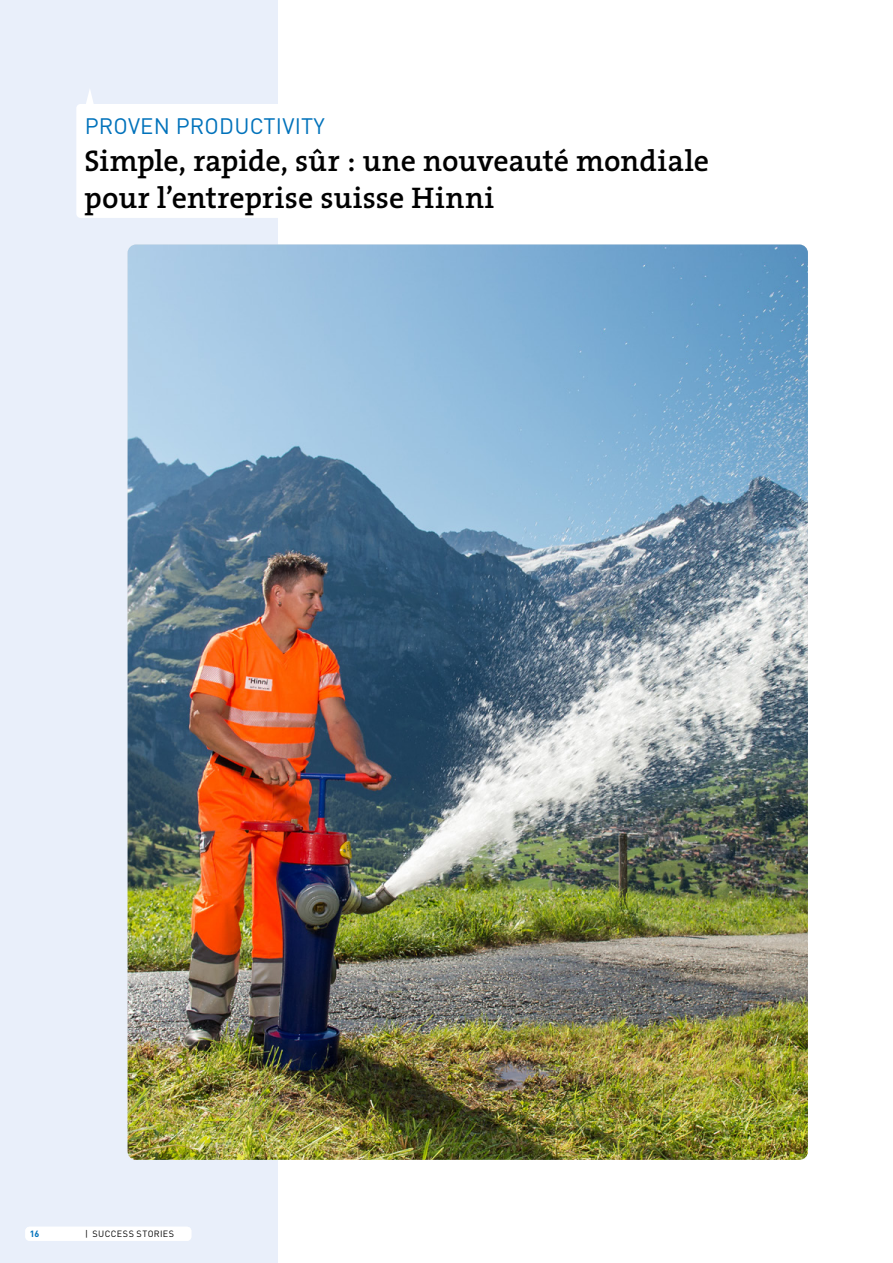
<style>
.page{position:relative;width:893px;height:1263px;background:#fff}
.page>*{position:absolute;margin:0;border:0;box-sizing:border-box;transform-origin:0 0}
.t1{font:30px/37.2px "The Serif HP6 Se Bld";color:#000}
.t2{font:22.2px "DINOT";letter-spacing:.01em;color:#0072bb}
.t3{font:9px "DINOT";letter-spacing:.04em;color:#000}
.t4{font:700 9px "DINOT";color:#0072bb}
</style>
<div class="page">
<div style="left:0;top:0;width:278px;height:1263px;background:#e9effa"></div>
<div style="left:25px;top:1227px;width:166px;height:14px;background:#fff;border-radius:4px"></div>
<img style="left:128px;top:244px;width:680px;height:916px">
<div style="left:76px;top:104px;width:202px;height:114px;background:#fff"></div>
<svg style="left:85px;top:90px;width:9px;height:17px"></svg>
<p class="t2" style="left:85px;top:111px;width:242px">PROVEN PRODUCTIVITY</p>
<p class="t1" style="left:85px;top:142px;width:626px">Simple, rapide, sûr : une nouveauté mondiale pour l’entreprise suisse Hinni</p>
<p class="t4" style="left:30px;top:1227px;width:11px">16</p>
<p class="t3" style="left:85px;top:1227px;width:4px">|</p>
<p class="t3" style="left:93px;top:1227px;width:83px">SUCCESS STORIES</p>
</div>
